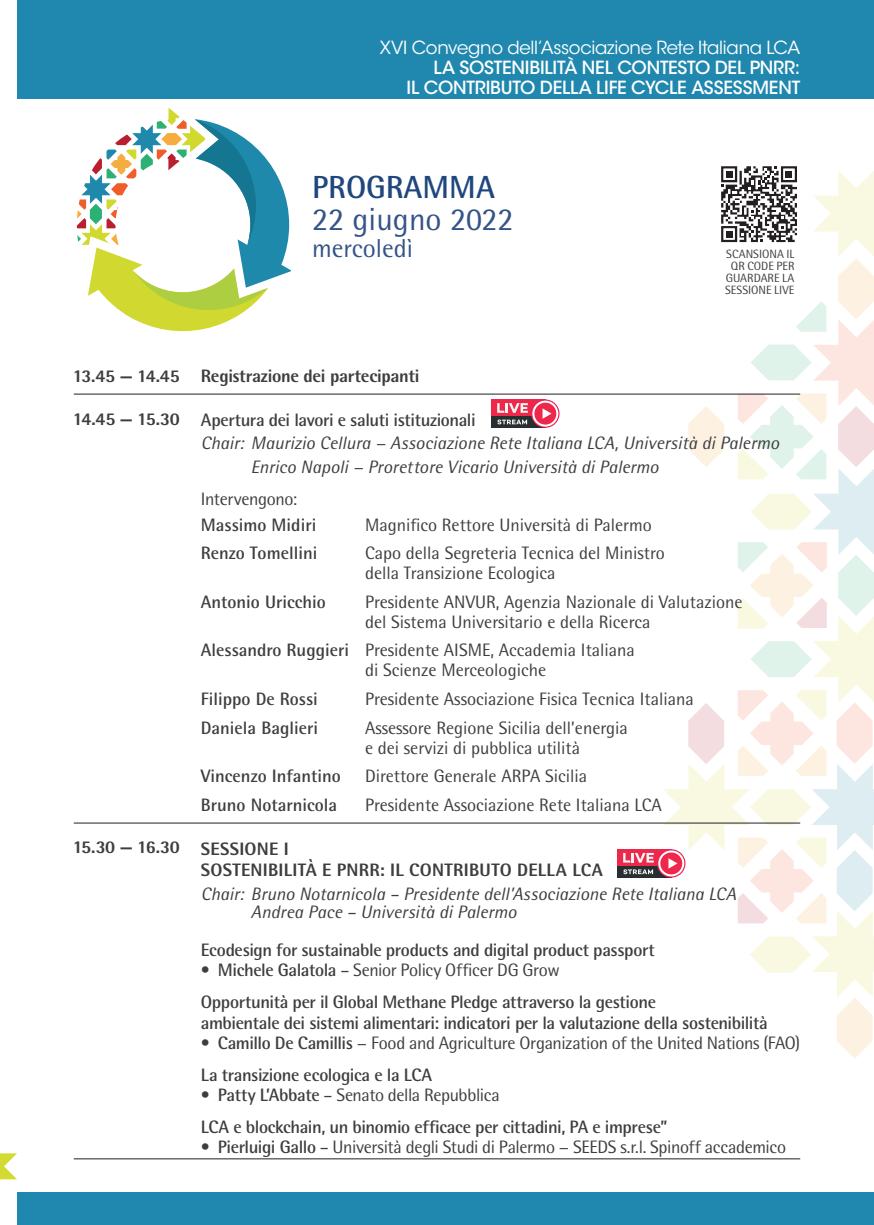
<style>
.page{position:relative;width:874px;height:1225px;background:#fff}
.page>*{position:absolute;margin:0;border:0;box-sizing:border-box;transform-origin:0 0}
.t1{font:32px "Rotis Semi Sans Std";color:#345386}
.t2{font:700 32px "Rotis Semi Sans Std";color:#20477d}
.t3{font:26px "Rotis Semi Sans Std";color:#345386}
.t4{font:18px/20px "Rotis Semi Sans Std";color:#3e3e3f}
.t5{font:700 18px/32px "Rotis Semi Sans Std";letter-spacing:-.02em;color:#3e3e3f}
.t6{font:italic 18px/23.6px "Rotis Semi Sans Std";letter-spacing:.005em;color:#3e3e3f}
.t7{font:18px/32px "Rotis Semi Sans Std";letter-spacing:-.02em;color:#3e3e3f}
.t8{font:800 18px/21.6px "Rotis Semi Sans Std";color:#3e3e3f}
.t9{font:700 18px "Rotis Semi Sans Std";color:#3e3e3f}
.t10{font:500 18px/20px "ITC Avant Garde Std";letter-spacing:-.015em;color:#fff;text-align:right}
.t11{font:18px "ITC Avant Garde Std";letter-spacing:-.015em;color:#fff}
.t12{font:12px/12px "Rotis Semi Sans Std";color:#3e3e3f;text-align:center}
.s1{font-weight:700}
.s2{font-weight:400}
</style>
<div class="page">
<div style="left:17px;top:0;width:856px;height:98px;background:#2088ae"></div>
<hr style="left:74px;top:393px;width:725px;height:1px;background:#231f20">
<hr style="left:74px;top:822px;width:725px;height:1px;background:#231f20">
<svg style="left:77px;top:108px;width:213px;height:223px"></svg>
<svg style="left:0;top:1153px;width:17px;height:26px"></svg>
<div style="left:491px;top:416px;width:54px;height:12px;background:#292e31"></div>
<div style="left:491px;top:399px;width:54px;height:17px;background:#ed284b"></div>
<svg style="left:497px;top:403px;width:30px;height:10px"></svg>
<svg style="left:497px;top:419px;width:30px;height:5px"></svg>
<svg style="left:531px;top:399px;width:28px;height:29px"></svg>
<svg style="left:532px;top:401px;width:26px;height:25px"></svg>
<div style="left:534px;top:403px;width:22px;height:21px;background:#ed284b;border-radius:50%"></div>
<svg style="left:542px;top:408px;width:9px;height:11px"></svg>
<div style="left:617px;top:866px;width:54px;height:11px;background:#292e31"></div>
<div style="left:617px;top:849px;width:54px;height:17px;background:#ed284b"></div>
<svg style="left:623px;top:853px;width:30px;height:9px"></svg>
<svg style="left:623px;top:869px;width:29px;height:5px"></svg>
<svg style="left:656px;top:849px;width:29px;height:28px"></svg>
<svg style="left:658px;top:850px;width:26px;height:26px"></svg>
<svg style="left:660px;top:852px;width:22px;height:22px"></svg>
<svg style="left:662px;top:166px;width:211px;height:892px"></svg>
<div style="left:17px;top:1192px;width:856px;height:33px;background:#2088ae"></div>
<hr style="left:74px;top:1158px;width:725px;height:1px;background:#231f20">
<p class="t11" style="left:379px;top:37px;width:421px">XVI Convegno dell’Associazione Rete Italiana LCA</p>
<p class="t10" style="left:406px;top:58px;width:395px">LA SOSTENIBILITÀ NEL CONTESTO DEL PNRR:<br>IL CONTRIBUTO DELLA LIFE CYCLE ASSESSMENT</p>
<h1 class="t2" style="left:312px;top:167px;width:184px">PROGRAMMA</h1>
<h1 class="t1" style="left:312px;top:200px;width:203px">22 giugno 2022</h1>
<h2 class="t3" style="left:312px;top:232px;width:102px">mercoledì</h2>
<p class="t12" style="left:724px;top:248px;width:71px">SCANSIONA IL<br>QR CODE PER<br>GUARDARE LA<br>SESSIONE LIVE</p>
<p class="t8" style="left:73px;top:365px;width:108px">13.45 — 14.45</p>
<p class="t8" style="left:73px;top:408px;width:109px">14.45 — 15.30</p>
<p class="t8" style="left:73px;top:836px;width:109px">15.30 — 16.30</p>
<p class="t8" style="left:201px;top:365px;width:220px">Registrazione dei partecipanti</p>
<p class="t5" style="left:201px;top:403px;width:276px">Apertura dei lavori e saluti istituzionali</p>
<p class="t6" style="left:251px;top:431px;width:529px;text-indent:-50px">Chair: Maurizio Cellura − Associazione Rete Italiana LCA, Università di Palermo<br>Enrico Napoli − Prorettore Vicario Università di Palermo</p>
<p class="t7" style="left:201px;top:483px;width:98px">Intervengono:</p>
<p class="t9" style="left:201px;top:514px;width:117px">Massimo Midiri</p>
<p class="t4" style="left:365px;top:514px;width:288px">Magnifico Rettore Università di Palermo</p>
<p class="t9" style="left:201px;top:542px;width:118px">Renzo Tomellini</p>
<p class="t4" style="left:365px;top:543px;width:301px">Capo della Segreteria Tecnica del Ministro della Transizione Ecologica</p>
<p class="t9" style="left:201px;top:591px;width:126px">Antonio Uricchio</p>
<p class="t4" style="left:365px;top:591px;width:379px">Presidente ANVUR, Agenzia Nazionale di Valutazione del Sistema Universitario e della Ricerca</p>
<p class="t4" style="left:365px;top:640px;width:271px;text-indent:-164px"><span class="s1">Alessandro Ruggieri</span> Presidente AISME, Accademia Italiana di Scienze Merceologiche</p>
<p class="t9" style="left:201px;top:688px;width:118px">Filippo De Rossi</p>
<p class="t4" style="left:365px;top:689px;width:330px">Presidente Associazione Fisica Tecnica Italiana</p>
<p class="t9" style="left:201px;top:716px;width:119px">Daniela Baglieri</p>
<p class="t4" style="left:365px;top:717px;width:264px">Assessore Regione Sicilia dell’energia e dei servizi di pubblica utilità</p>
<p class="t9" style="left:201px;top:765px;width:141px">Vincenzo Infantino</p>
<p class="t4" style="left:365px;top:766px;width:223px">Direttore Generale ARPA Sicilia</p>
<p class="t9" style="left:201px;top:793px;width:138px">Bruno Notarnicola</p>
<p class="t4" style="left:365px;top:794px;width:298px">Presidente Associazione Rete Italiana LCA</p>
<p class="t8" style="left:201px;top:837px;width:403px">SESSIONE I<br>SOSTENIBILITÀ E PNRR: IL CONTRIBUTO DELLA LCA</p>
<p class="t6" style="left:251px;top:884px;width:486px;line-height:18px;text-indent:-50px">Chair: Bruno Notarnicola – Presidente dell’Associazione Rete Italiana LCA<br>Andrea Pace – Università di Palermo</p>
<p class="t5" style="left:201px;top:933px;width:455px">Ecodesign for sustainable products and digital product passport</p>
<p class="t5" style="left:201px;top:953px;width:456px"><span class="s2">•</span> Michele Galatola <span class="s2">– Senior Policy Officer DG Grow<br></span>Opportunità per il Global Methane Pledge attraverso la gestione</p>
<p class="t5" style="left:201px;top:1006px;width:568px">ambientale dei sistemi alimentari: indicatori per la valutazione della sostenibilità</p>
<p class="t7" style="left:201px;top:1026px;width:600px">• <span class="s1">Camillo De Camillis</span> − Food and Agriculture Organization of the United Nations (FAO)<br><span class="s1">La transizione ecologica e la LCA</span></p>
<p class="t5" style="left:201px;top:1078px;width:468px"><span class="s2">•</span> Patty L’Abbate <span class="s2">– Senato della Repubblica<br></span>LCA e blockchain, un binomio efficace per cittadini, PA e imprese”</p>
<p class="t7" style="left:201px;top:1130px;width:586px">• <span class="s1">Pierluigi Gallo</span> – Università degli Studi di Palermo − SEEDS s.r.l. Spinoff accademico</p>
</div>
